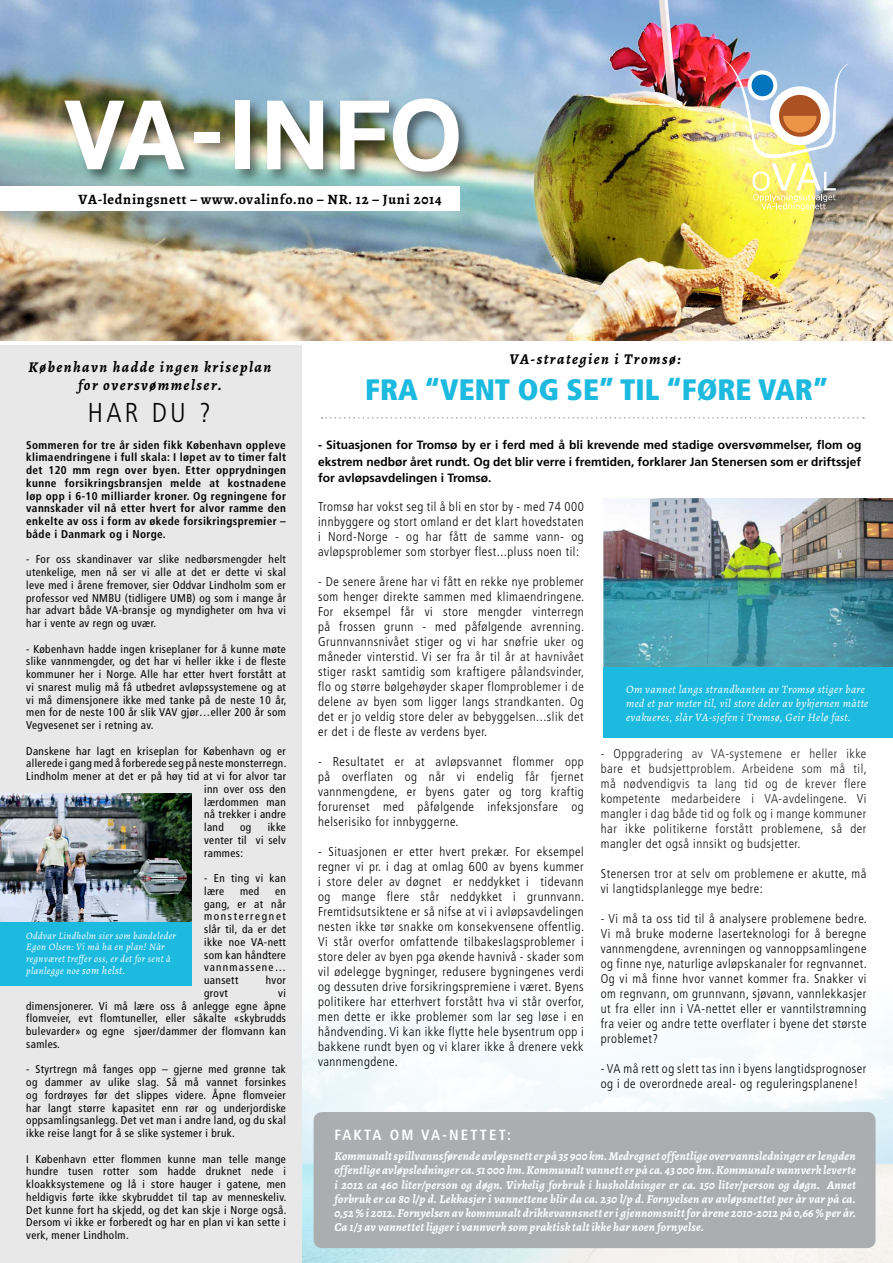
<style>
.page{position:relative;width:893px;height:1263px;background:#fff}
.page>*{position:absolute;margin:0;border:0;box-sizing:border-box;transform-origin:0 0}
.t1{font:103.35px "Coolvetica Rg";letter-spacing:.07em;color:#fff}
.t2{font:900 condensed 29.55px "Frutiger LT Std";color:#1dbadf}
.t3{font:300 condensed 27.3px "Frutiger LT Std";color:#000}
.t4{font:italic 700 15px/18px "Alegreya";letter-spacing:.1em;color:#000;text-align:center}
.t5{font:700 condensed 14.7px "Frutiger LT Std";letter-spacing:.15em;color:#fff}
.t6{font:700 14.25px "Alegreya";letter-spacing:.05em;color:#000}
.t7{font:300 condensed 12.75px/15px "Frutiger LT Std";letter-spacing:.04em;color:#000;text-align:justify}
.t8{font:italic 700 12px/14.2px "Alegreya";letter-spacing:.015em;color:#fff;text-align:justify}
.t9{font:700 12px/16.5px "Frutiger LT Std";color:#000;text-align:justify}
.t10{font:condensed 11.25px/12.8px "Frutiger LT Std";letter-spacing:.035em;color:#000;text-align:justify}
.t11{font:700 condensed 11.25px/12.8px "Frutiger LT Std";letter-spacing:.035em;color:#000;text-align:justify}
.t12{font:italic 11.25px/14.2px "Alegreya";letter-spacing:.035em;color:#fff}
.t13{font:italic 9.9px/11.2px "Alegreya";letter-spacing:.035em;color:#fff}
.s1{font-size:10.95px}
</style>
<div class="page">
<img style="left:0;top:0;width:564px;height:340px">
<img style="left:302px;top:1017px;width:591px;height:246px">
<div style="left:314px;top:1112px;width:561px;height:136px;background:#aaaeb1;border-radius:9px"></div>
<div style="left:0;top:345px;width:302px;height:918px;background:#e8e8e8"></div>
<svg style="left:322px;top:417px;width:542px;height:2px"></svg>
<div style="left:415px;top:469px;width:478px;height:468px;background:#fff;opacity:.75"></div>
<div style="left:603px;top:668px;width:290px;height:70px;background:#1dbadf"></div>
<div style="left:0;top:921px;width:191px;height:65px;background:#1dbadf"></div>
<img style="left:0;top:793px;width:191px;height:128px">
<div style="left:564px;top:0;width:329px;height:379px;background:#fff;opacity:.75"></div>
<img style="left:714px;top:54px;width:134px;height:157px">
<div style="left:0;top:187px;width:460px;height:24px;background:#fff"></div>
<div style="left:62px;top:95px;width:412px;height:92px;background:#000;opacity:.5"></div>
<h1 class="t1" style="left:64px;top:74px;width:398px">VA-INFO</h1>
<p class="t6" style="left:78px;top:190px;width:365px">VA-ledningsnett – www.ovalinfo.no – NR. 12 – Juni 2014</p>
<p class="t4" style="left:29px;top:358px;width:244px">København hadde ingen kriseplan for oversvømmelser.</p>
<h3 class="t3" style="left:88px;top:397px;width:125px">HAR DU ?</h3>
<p class="t11" style="left:26px;top:438px;width:261px">Sommeren for tre år siden fikk København oppleve klimaendringene i full skala: I løpet av to timer falt det 120 mm regn over byen. Etter opprydningen kunne forsikringsbransjen melde at kostnadene løp opp i 6-10 milliarder kroner. Og regningene for vannskader vil nå etter hvert for alvor ramme den enkelte av oss i form av økede forsikringspremier – både i Danmark og i Norge.</p>
<p class="t10" style="left:26px;top:553px;width:261px">- For oss skandinaver var slike nedbørsmengder helt utenkelige, men nå ser vi alle at det er dette vi skal leve med i årene fremover, sier Oddvar Lindholm som er professor ved NMBU (tidligere UMB) og som i mange år har advart både VA-bransje og myndigheter om hva vi har i vente av regn og uvær.</p>
<p class="t10" style="left:26px;top:642px;width:262px">- København hadde ingen kriseplaner for å kunne møte slike vannmengder, og det har vi heller ikke i de fleste kommuner her i Norge. Alle har etter hvert forstått at vi snarest mulig må få utbedret avløpssystemene og at vi må dimensjonere ikke med tanke på de neste 10 år, men for de neste 100 år slik VAV gjør…eller 200 år som Vegvesenet ser i retning av.</p>
<p class="t10" style="left:26px;top:744px;width:261px">Danskene har lagt en kriseplan for København og er</p>
<p class="t10" style="left:26px;top:757px;width:262px">allerede i gang med å forberede seg på neste monsterregn.</p>
<p class="t10" style="left:26px;top:770px;width:261px">Lindholm mener at det er på høy tid at vi for alvor tar</p>
<p class="t10" style="left:204px;top:783px;width:83px">inn over oss den</p>
<p class="t10" style="left:204px;top:795px;width:83px">lærdommen man</p>
<p class="t10" style="left:204px;top:808px;width:83px">nå trekker i andre</p>
<p class="t10" style="left:204px;top:821px;width:21px">land</p>
<p class="t10" style="left:240px;top:821px;width:13px">og</p>
<p class="t10" style="left:204px;top:821px;width:83px;text-indent:64px">ikke venter til vi selv rammes:</p>
<p class="t10" style="left:204px;top:872px;width:83px">- En ting vi kan lære</p>
<p class="t10" style="left:240px;top:885px;width:21px">med</p>
<p class="t10" style="left:204px;top:885px;width:83px;text-indent:71px">en gang, er at når monsterregnet slår til, da er det ikke noe VA-nett som kan håndtere vannmassene… uansett</p>
<p class="t13" style="left:26px;top:930px;width:151px">Oddvar Lindholm sier som bandeleder<br>Egon Olsen: Vi må ha en plan! Når regnværet treffer oss, er det for sent å</p>
<p class="t13" style="left:26px;top:965px;width:100px">planlegge noe <span class="s1">som helst.</span></p>
<p class="t10" style="left:266px;top:974px;width:22px">hvor</p>
<p class="t10" style="left:26px;top:987px;width:261px;text-indent:252px">vi dimensjonerer. Vi må lære oss å anlegge egne åpne flomveier, evt flomtuneller, eller såkalte «skybrudds bulevarder» og egne sjøer/dammer der flomvann kan samles.</p>
<p class="t10" style="left:26px;top:1063px;width:261px">- Styrtregn må fanges opp – gjerne med grønne tak og dammer av ulike slag. Så må vannet forsinkes og fordrøyes før det slippes videre. Åpne flomveier har langt større kapasitet enn rør og underjordiske oppsamlingsanlegg. Det vet man i andre land, og du skal ikke reise langt for å se slike systemer i bruk.</p>
<p class="t10" style="left:26px;top:1152px;width:262px">I København etter flommen kunne man telle mange hundre tusen rotter som hadde druknet nede i kloakksystemene og lå i store hauger i gatene, men heldigvis førte ikke skybruddet til tap av menneskeliv.<br>Det kunne fort ha skjedd, og det kan skje i Norge også.<br>Dersom vi ikke er forberedt og har en plan vi kan sette i verk, mener Lindholm.</p>
<p class="t10" style="left:204px;top:987px;width:25px">grovt</p>
<p class="t4" style="left:509px;top:350px;width:173px">VA-strategien i Tromsø:</p>
<h2 class="t2" style="left:365px;top:372px;width:465px">FRA “VENT OG SE” TIL “FØRE VAR”</h2>
<p class="t9" style="left:318px;top:437px;width:545px">- Situasjonen for Tromsø by er i ferd med å bli krevende med stadige oversvømmelser, flom og ekstrem nedbør året rundt. Og det blir verre i fremtiden, forklarer Jan Stenersen som er driftssjef for avløpsavdelingen i Tromsø.</p>
<p class="t7" style="left:318px;top:499px;width:267px">Tromsø har vokst seg til å bli en stor by - med 74 000 innbyggere og stort omland er det klart hovedstaten i Nord-Norge - og har fått de samme vann- og avløpsproblemer som storbyer flest...pluss noen til:</p>
<p class="t7" style="left:318px;top:574px;width:268px">- De senere årene har vi fått en rekke nye problemer som henger direkte sammen med klimaendringene.<br>For eksempel får vi store mengder vinterregn på frossen grunn - med påfølgende avrenning.<br>Grunnvannsnivået stiger og vi har snøfrie uker og måneder vinterstid. Vi ser fra år til år at havnivået stiger raskt samtidig som kraftigere pålandsvinder, flo og større bølgehøyder skaper flomproblemer i de delene av byen som ligger langs strandkanten. Og det er jo veldig store deler av bebyggelsen...slik det er det i de fleste av verdens byer.</p>
<p class="t7" style="left:318px;top:754px;width:267px">- Resultatet er at avløpsvannet flommer opp på overflaten og når vi endelig får fjernet vannmengdene, er byens gater og torg kraftig forurenset med påfølgende infeksjonsfare og helserisiko for innbyggerne.</p>
<p class="t7" style="left:318px;top:844px;width:268px">- Situasjonen er etter hvert prekær. For eksempel regner vi pr. i dag at omlag 600 av byens kummer i store deler av døgnet er neddykket i tidevann og mange flere står neddykket i grunnvann.<br>Fremtidsutsiktene er så nifse at vi i avløpsavdelingen nesten ikke tør snakke om konsekvensene offentlig.<br>Vi står overfor omfattende tilbakeslagsproblemer i store deler av byen pga økende havnivå - skader som vil ødelegge bygninger, redusere bygningenes verdi og dessuten drive forsikringspremiene i været. Byens politikere har etterhvert forstått hva vi står overfor, men dette er ikke problemer som lar seg løse i en håndvending. Vi kan ikke flytte hele bysentrum opp i bakkene rundt byen og vi klarer ikke å drenere vekk vannmengdene.</p>
<p class="t5" style="left:334px;top:1126px;width:178px">FAKTA OM VA-NETTET:</p>
<p class="t12" style="left:626px;top:682px;width:244px">Om vannet langs strandkanten av Tromsø stiger bare med et par meter til, vil store deler av bykjernen måtte evakueres, slår VA-sjefen i Tromsø, Geir Helø fast.</p>
<p class="t7" style="left:601px;top:747px;width:268px">- Oppgradering av VA-systemene er heller ikke bare et budsjettproblem. Arbeidene som må til, må nødvendigvis ta lang tid og de krever flere kompetente medarbeidere i VA-avdelingene. Vi mangler i dag både tid og folk og i mange kommuner har ikke politikerne forstått problemene, så der mangler det også innsikt og budsjetter.</p>
<p class="t7" style="left:601px;top:866px;width:267px">Stenersen tror at selv om problemene er akutte, må vi langtidsplanlegge mye bedre:</p>
<p class="t7" style="left:601px;top:911px;width:268px">- Vi må ta oss tid til å analysere problemene bedre.<br>Vi må bruke moderne laserteknologi for å beregne vannmengdene, avrenningen og vannoppsamlingene og finne nye, naturlige avløpskanaler for regnvannet.<br>Og vi må finne hvor vannet kommer fra. Snakker vi om regnvann, om grunnvann, sjøvann, vannlekkasjer ut fra eller inn i VA-nettet eller er vanntilstrømning fra veier og andre tette overflater i byene det største problemet?</p>
<p class="t7" style="left:601px;top:1061px;width:267px">- VA må rett og slett tas inn i byens langtidsprognoser og i de overordnede areal- og reguleringsplanene!</p>
<p class="t8" style="left:334px;top:1149px;width:523px">Kommunalt spillvannsførende avløpsnett er på 35 900 km. Medregnet offentlige overvannsledninger er lengden offentlige avløpsledninger ca. 51 000 km. Kommunalt vannett er på ca. 43 000 km. Kommunale vannverk leverte i 2012 ca 460 liter/person og døgn. Virkelig forbruk i husholdninger er ca. 150 liter/person og døgn. Annet forbruk er ca 80 l/p d. Lekkasjer i vannettene blir da ca. 230 l/p d. Fornyelsen av avløpsnettet per år var på ca.<br>0,52 % i 2012. Fornyelsen av kommunalt drikkevannsnett er i gjennomsnitt for årene 2010-2012 på 0,66 % per år.<br>Ca 1/3 av vannettet ligger i vannverk som praktisk talt ikke har noen fornyelse.</p>
</div>
